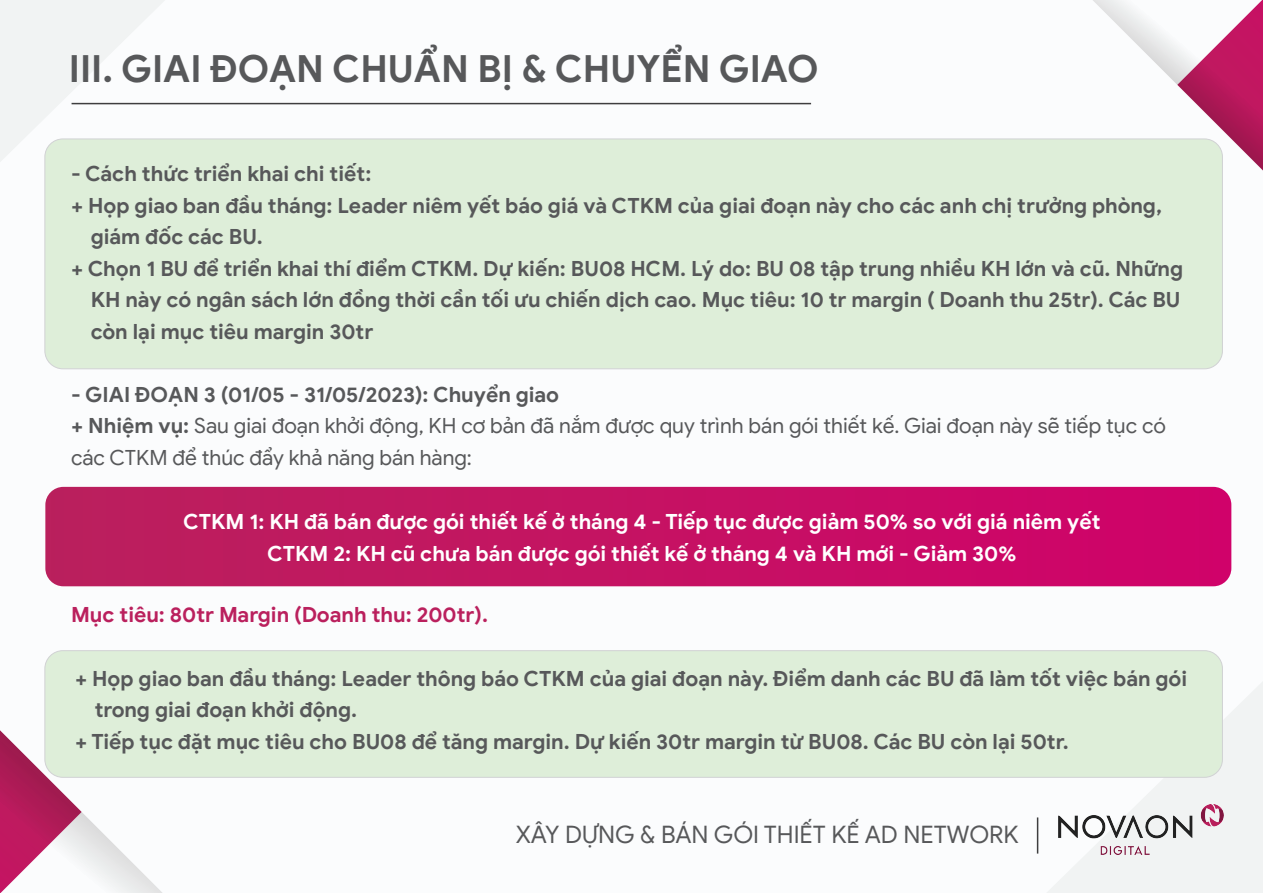
<style>
.page{position:relative;width:1263px;height:893px;background:#fbfcfd}
.page>*{position:absolute;margin:0;border:0;box-sizing:border-box;transform-origin:0 0}
.t1{font:700 37.5px "Google Sans";color:#57585a}
.t2{font:24.15px "Google Sans";color:#57585a}
.t3{font:700 21px "Google Sans";color:#57585a}
.t4{font:21px/31.5px "Google Sans";color:#57585a}
.t5{font:700 21px/31.5px "Google Sans";color:#fff;text-align:center}
.t6{font:700 21px "Google Sans";color:#ba205d}
.s1{font-weight:700}
</style>
<div class="page">
<svg style="left:0;top:358px;width:535px;height:535px"></svg>
<svg style="left:836px;top:0;width:427px;height:370px"></svg>
<svg style="left:46px;top:102px;width:119px;height:48px"></svg>
<div style="left:45px;top:139px;width:1177px;height:230px;background:#deeed9;border-radius:18px"></div>
<div style="left:44px;top:139px;width:1179px;height:230px;border:1px solid #d1d2d4;border-radius:18px"></div>
<div style="left:45px;top:651px;width:1177px;height:126px;background:#deeed9;border-radius:18px"></div>
<div style="left:44px;top:650px;width:1179px;height:128px;border:1px solid #d1d2d4;border-radius:18px"></div>
<hr style="left:72px;top:103px;width:739px;height:1px;background:#3e3e3f">
<img style="left:1058px;top:804px;width:166px;height:52px">
<hr style="left:1037px;top:817px;width:1px;height:37px;background:#3e3e3f">
<svg style="left:45px;top:487px;width:1186px;height:99px;background:#c51263"></svg>
<h1 class="t1" style="left:69px;top:45px;width:751px">III. GIAI ĐOẠN CHUẨN BỊ &amp; CHUYỂN GIAO</h1>
<p class="t3" style="left:71px;top:160px;width:302px">- Cách thức triển khai chi tiết:</p>
<p class="t3" style="left:71px;top:192px;width:1092px">+ Họp giao ban đầu tháng: Leader niêm yết báo giá và CTKM của giai đoạn này cho các anh chị trưởng phòng,</p>
<p class="t3" style="left:91px;top:223px;width:174px">giám đốc các BU.</p>
<p class="t3" style="left:71px;top:255px;width:1113px">+ Chọn 1 BU để triển khai thí điểm CTKM. Dự kiến: BU08 HCM. Lý do: BU 08 tập trung nhiều KH lớn và cũ. Những</p>
<p class="t3" style="left:91px;top:286px;width:1091px">KH này có ngân sách lớn đồng thời cần tối ưu chiến dịch cao. Mục tiêu: 10 tr margin ( Doanh thu 25tr). Các BU</p>
<p class="t3" style="left:91px;top:318px;width:284px">còn lại mục tiêu margin 30tr</p>
<p class="t4" style="left:71px;top:378px;width:1096px"><span class="s1">- GIAI ĐOẠN 3 (01/05 - 31/05/2023): Chuyển giao<br>+ Nhiệm vụ:</span> Sau giai đoạn khởi động, KH cơ bản đã nắm được quy trình bán gói thiết kế. Giai đoạn này sẽ tiếp tục có các CTKM để thúc đẩy khả năng bán hàng:</p>
<p class="t5" style="left:183px;top:506px;width:919px">CTKM 1: KH đã bán được gói thiết kế ở tháng 4 - Tiếp tục được giảm 50% so với giá niêm yết<br>CTKM 2: KH cũ chưa bán được gói thiết kế ở tháng 4 và KH mới - Giảm 30%</p>
<p class="t6" style="left:71px;top:601px;width:419px">Mục tiêu: 80tr Margin (Doanh thu: 200tr).</p>
<p class="t3" style="left:75px;top:665px;width:1113px">+ Họp giao ban đầu tháng: Leader thông báo CTKM của giai đoạn này. Điểm danh các BU đã làm tốt việc bán gói</p>
<p class="t3" style="left:95px;top:696px;width:264px">trong giai đoạn khởi động.</p>
<p class="t3" style="left:75px;top:728px;width:995px">+ Tiếp tục đặt mục tiêu cho BU08 để tăng margin. Dự kiến 30tr margin từ BU08. Các BU còn lại 50tr.</p>
<p class="t2" style="left:516px;top:819px;width:504px">XÂY DỰNG &amp; BÁN GÓI THIẾT KẾ AD NETWORK</p>
</div>
